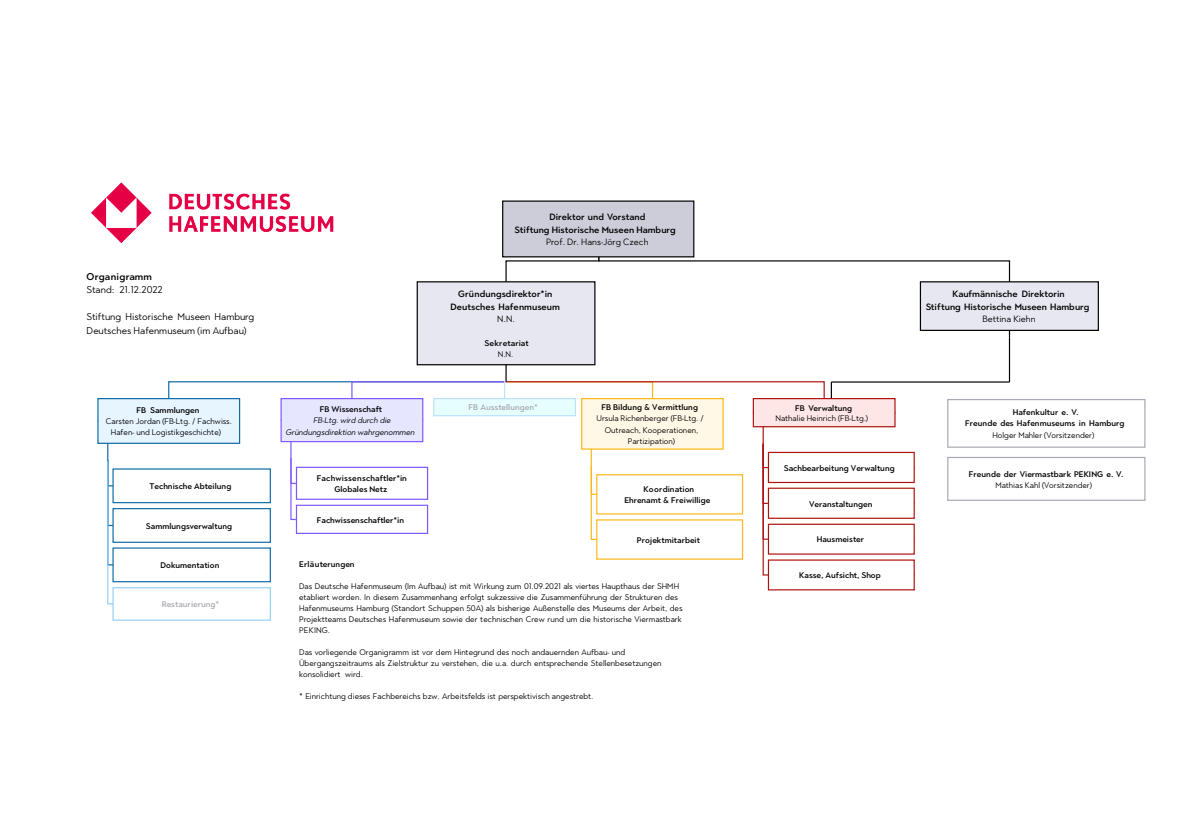
<style>
.page{position:relative;width:1191px;height:840px;background:#fff}
.page>*{position:absolute;margin:0;border:0;box-sizing:border-box;transform-origin:0 0}
.t1{font:9.8px/13.4px "Town 80 Text";color:#000}
.t2{font:500 9.8px "Town 80 Text";letter-spacing:.02em;color:#000}
.t3{font:500 9.2px/12.2px "Town 80 Text";color:#000;text-align:center}
.t4{font:9.2px "Town 80 Text";color:#000}
.t5{font:8.2px/11.2px "Town 80 Text";color:#000}
.t6{font:500 8.2px/11px "Town 80 Text";color:#000;text-align:center}
.t7{font:italic 8.2px "Town 80 Text";color:#000}
.t8{font:500 8.2px "Town 80 Text";letter-spacing:.005em;color:#a9a9b3}
.t9{font:500 8.2px "Town 80 Text";letter-spacing:.02em;color:#000}
</style>
<div class="page">
<img style="left:91px;top:182px;width:243px;height:61px">
<hr style="left:1009px;top:337px;width:1px;height:45px;background:#000">
<hr style="left:831px;top:381px;width:178px;height:1px;background:#000">
<svg style="left:831px;top:382px;width:1px;height:16px"></svg>
<div style="left:112px;top:468px;width:159px;height:35px;border:1px solid #106aa6"></div>
<hr style="left:112px;top:485px;width:159px;height:1px;background:#106aa6">
<div style="left:112px;top:507px;width:159px;height:35px;border:1px solid #106aa6"></div>
<hr style="left:112px;top:524px;width:159px;height:1px;background:#106aa6">
<div style="left:112px;top:547px;width:159px;height:35px;border:1px solid #106aa6"></div>
<hr style="left:112px;top:564px;width:159px;height:1px;background:#106aa6">
<div style="left:112px;top:586px;width:159px;height:34px;border:1px solid #94d1f7"></div>
<hr style="left:112px;top:603px;width:159px;height:1px;background:#94d1f7">
<div style="left:97px;top:398px;width:143px;height:45px;background:#e6f5ff;border:1px solid #106aa6"></div>
<hr style="left:97px;top:420px;width:143px;height:1px;background:#106aa6">
<svg style="left:107px;top:443px;width:7px;height:161px"></svg>
<div style="left:296px;top:466px;width:132px;height:33px;border:1px solid #8057ff"></div>
<hr style="left:295px;top:482px;width:133px;height:1px;background:#8057ff">
<div style="left:296px;top:504px;width:132px;height:29px;border:1px solid #8057ff"></div>
<hr style="left:295px;top:518px;width:133px;height:1px;background:#8057ff">
<div style="left:280px;top:398px;width:143px;height:44px;background:#e6e7ff;border:1px solid #8057ff"></div>
<hr style="left:281px;top:419px;width:142px;height:1px;background:#8057ff">
<svg style="left:290px;top:441px;width:7px;height:79px"></svg>
<div style="left:433px;top:398px;width:143px;height:18px;background:#e6fffe;border:1px solid #bde3fb"></div>
<div style="left:596px;top:474px;width:147px;height:40px;border:1px solid #fbb819"></div>
<hr style="left:595px;top:493px;width:148px;height:1px;background:#fbb819">
<hr style="left:595px;top:538px;width:148px;height:1px;background:#fbb819">
<div style="left:581px;top:398px;width:142px;height:51px;background:#fff8e6"></div>
<hr style="left:581px;top:423px;width:143px;height:1px;background:#fbb819">
<svg style="left:590px;top:449px;width:7px;height:91px"></svg>
<div style="left:768px;top:451px;width:147px;height:32px;border:1px solid #ae1211"></div>
<hr style="left:767px;top:466px;width:147px;height:2px;background:#ae1211">
<div style="left:768px;top:487px;width:147px;height:31px;border:1px solid #ae1211"></div>
<hr style="left:767px;top:502px;width:147px;height:1px;background:#ae1211">
<div style="left:768px;top:523px;width:147px;height:31px;border:1px solid #ae1211"></div>
<hr style="left:767px;top:538px;width:147px;height:1px;background:#ae1211">
<hr style="left:767px;top:574px;width:147px;height:1px;background:#ae1211">
<div style="left:753px;top:398px;width:142px;height:29px;background:#ffe6e6;border:1px solid #ae1211"></div>
<hr style="left:753px;top:412px;width:142px;height:1px;background:#ae1211">
<svg style="left:762px;top:426px;width:7px;height:150px"></svg>
<div style="left:417px;top:281px;width:178px;height:84px;background:#e7e7f2;border:1px solid #000"></div>
<svg style="left:168px;top:364px;width:657px;height:35px"></svg>
<div style="left:920px;top:281px;width:179px;height:50px;background:#e7e7f2;border:1px solid #000"></div>
<svg style="left:505px;top:255px;width:505px;height:28px"></svg>
<div style="left:947px;top:399px;width:198px;height:48px;border:1px solid #a9a9b3"></div>
<div style="left:947px;top:456px;width:198px;height:44px;border:1px solid #a9a9b3"></div>
<div style="left:502px;top:200px;width:192px;height:57px;background:#cdcdd9;border:1px solid #000"></div>
<hr style="left:504px;top:255px;width:188px;height:1px;background:#000">
<p class="t2" style="left:87px;top:270px;width:67px">Organigramm</p>
<p class="t1" style="left:87px;top:283px;width:77px">Stand: 21.12.2022</p>
<p class="t1" style="left:87px;top:310px;width:169px">Stiftung Historische Museen Hamburg<br>Deutsches Hafenmuseum (im Aufbau)</p>
<p class="t6" style="left:137px;top:404px;width:64px">FB Sammlungen</p>
<p class="t5" style="left:111px;top:415px;width:122px;text-indent:-5px">Carsten Jordan (FB-Ltg. / Fachwiss.<br>Hafen- und Logistikgeschichte)</p>
<p class="t6" style="left:150px;top:480px;width:83px">Technische Abteilung</p>
<p class="t6" style="left:146px;top:520px;width:88px">Sammlungsverwaltung</p>
<p class="t6" style="left:161px;top:559px;width:60px">Dokumentation</p>
<p class="t8" style="left:162px;top:598px;width:59px">Restaurierung*</p>
<p class="t3" style="left:514px;top:211px;width:163px">Direktor und Vorstand<br>Stiftung Historische Museen Hamburg</p>
<p class="t4" style="left:546px;top:235px;width:104px">Prof. Dr. Hans-Jörg Czech</p>
<p class="t6" style="left:320px;top:403px;width:64px">FB Wissenschaft</p>
<p class="t7" style="left:313px;top:415px;width:81px">FB-Ltg.wird durch die</p>
<p class="t7" style="left:286px;top:426px;width:132px">Gründungsdirektion wahrgenommen</p>
<p class="t6" style="left:317px;top:472px;width:92px">Fachwissenschaftler*in<br>Globales Netz</p>
<p class="t6" style="left:317px;top:514px;width:89px">Fachwissenschaftler*in</p>
<p class="t3" style="left:450px;top:288px;width:111px">Gründungsdirektor*in<br>Deutsches Hafenmuseum</p>
<p class="t4" style="left:497px;top:312px;width:19px">N.N.</p>
<p class="t9" style="left:484px;top:337px;width:46px">Sekretariat</p>
<p class="t5" style="left:498px;top:348px;width:17px">N.N.</p>
<p class="t8" style="left:468px;top:402px;width:71px">FB Ausstellungen*</p>
<p class="t6" style="left:601px;top:401px;width:98px">FB Bildung &amp; Vermittlung</p>
<p class="t5" style="left:596px;top:412px;width:109px;text-align:center">Ursula Richenberger (FB-Ltg. /<br>Outreach, Kooperationen,<br>Partizipation)</p>
<p class="t6" style="left:624px;top:483px;width:87px">Koordination<br>Ehrenamt &amp; Freiwillige</p>
<p class="t6" style="left:637px;top:534px;width:65px">Projektmitarbeit</p>
<p class="t6" style="left:299px;top:557px;width:57px">Erläuterungen</p>
<p class="t5" style="left:299px;top:579px;width:385px">Das Deutsche Hafenmuseum (Im Aufbau) ist mit Wirkung zum 01.09.2021 als viertes Haupthaus der SHMH etabliert worden. In diesem Zusammenhang erfolgt sukzessive die Zusammenführung der Strukturen des Hafenmuseums Hamburg (Standort Schuppen 50A) als bisherige Außenstelle des Museums der Arbeit, des Projektteams Deutsches Hafenmuseum sowie der technischen Crew rund um die historische Viermastbark PEKING.</p>
<p class="t5" style="left:299px;top:646px;width:364px">Das vorliegende Organigramm ist vor dem Hintegrund des noch andauernden Aufbau- und<br>Übergangszeitraums als Zielstruktur zu verstehen, die u.a. durch entsprechende Stellenbesetzungen konsolidiert wird.</p>
<p class="t5" style="left:299px;top:690px;width:296px">* Einrichtung dieses Fachbereichs bzw. Arbeitsfelds ist perspektivisch angestrebt.</p>
<p class="t3" style="left:925px;top:288px;width:165px">Kaufmännische Direktorin<br>Stiftung Historische Museen Hamburg</p>
<p class="t4" style="left:982px;top:312px;width:55px">Bettina Kiehn</p>
<p class="t6" style="left:795px;top:402px;width:59px">FB Verwaltung</p>
<p class="t5" style="left:775px;top:412px;width:94px">Nathalie Heinrich (FB-Ltg.)</p>
<p class="t6" style="left:784px;top:462px;width:112px">Sachbearbeitung Verwaltung</p>
<p class="t6" style="left:809px;top:497px;width:65px">Veranstaltungen</p>
<p class="t6" style="left:817px;top:533px;width:49px">Hausmeister</p>
<p class="t6" style="left:799px;top:569px;width:83px">Kasse, Aufsicht, Shop</p>
<p class="t6" style="left:965px;top:406px;width:161px">Hafenkultur e. V.<br>Freunde des Hafenmuseums in Hamburg</p>
<p class="t5" style="left:992px;top:429px;width:103px">Holger Mahler (Vorsitzender)</p>
<p class="t6" style="left:969px;top:468px;width:156px">Freunde der Viermastbark PEKING e. V.</p>
<p class="t5" style="left:995px;top:479px;width:98px">Mathias Kahl (Vorsitzender)</p>
</div>
